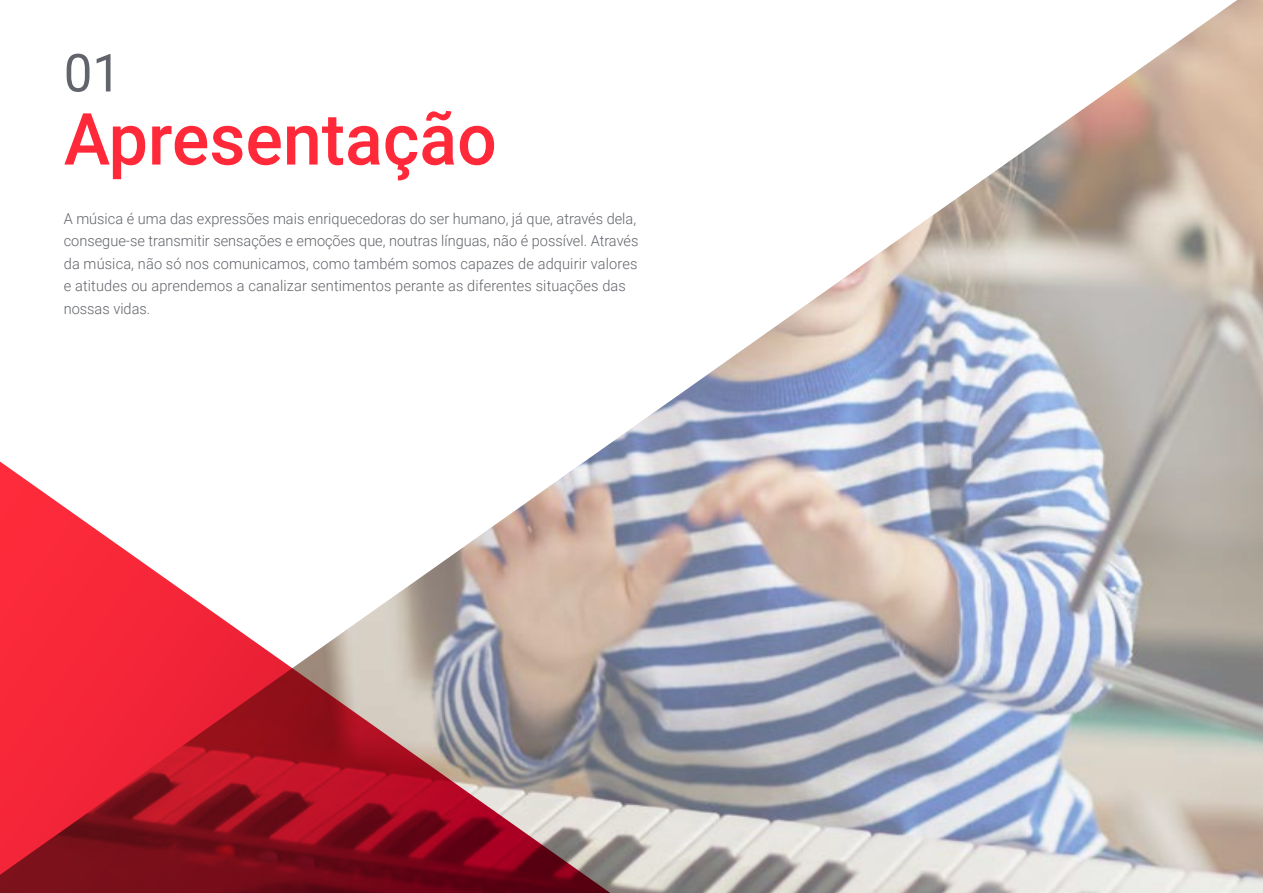
<style>
.page{position:relative;width:1263px;height:893px;background:#fff}
.page>*{position:absolute;margin:0;border:0;box-sizing:border-box;transform-origin:0 0}
.t1{font:500 72px "Roboto";color:#ff293a}
.t2{font:52.5px "Roboto";color:#61646a}
.t3{font:300 15px/22.5px "Roboto";color:#61646a}
</style>
<div class="page">
<img style="left:606px;top:0;width:657px;height:893px">
<svg style="left:0;top:446px;width:640px;height:447px"></svg>
<h2 class="t2" style="left:64px;top:36px;width:59px">01</h2>
<h1 class="t1" style="left:64px;top:89px;width:435px">Apresentação</h1>
<p class="t3" style="left:64px;top:207px;width:576px">A música é uma das expressões mais enriquecedoras do ser humano, já que, através dela, consegue-se transmitir sensações e emoções que, noutras línguas, não é possível. Através da música, não só nos comunicamos, como também somos capazes de adquirir valores e atitudes ou aprendemos a canalizar sentimentos perante as diferentes situações das nossas vidas.</p>
</div>
